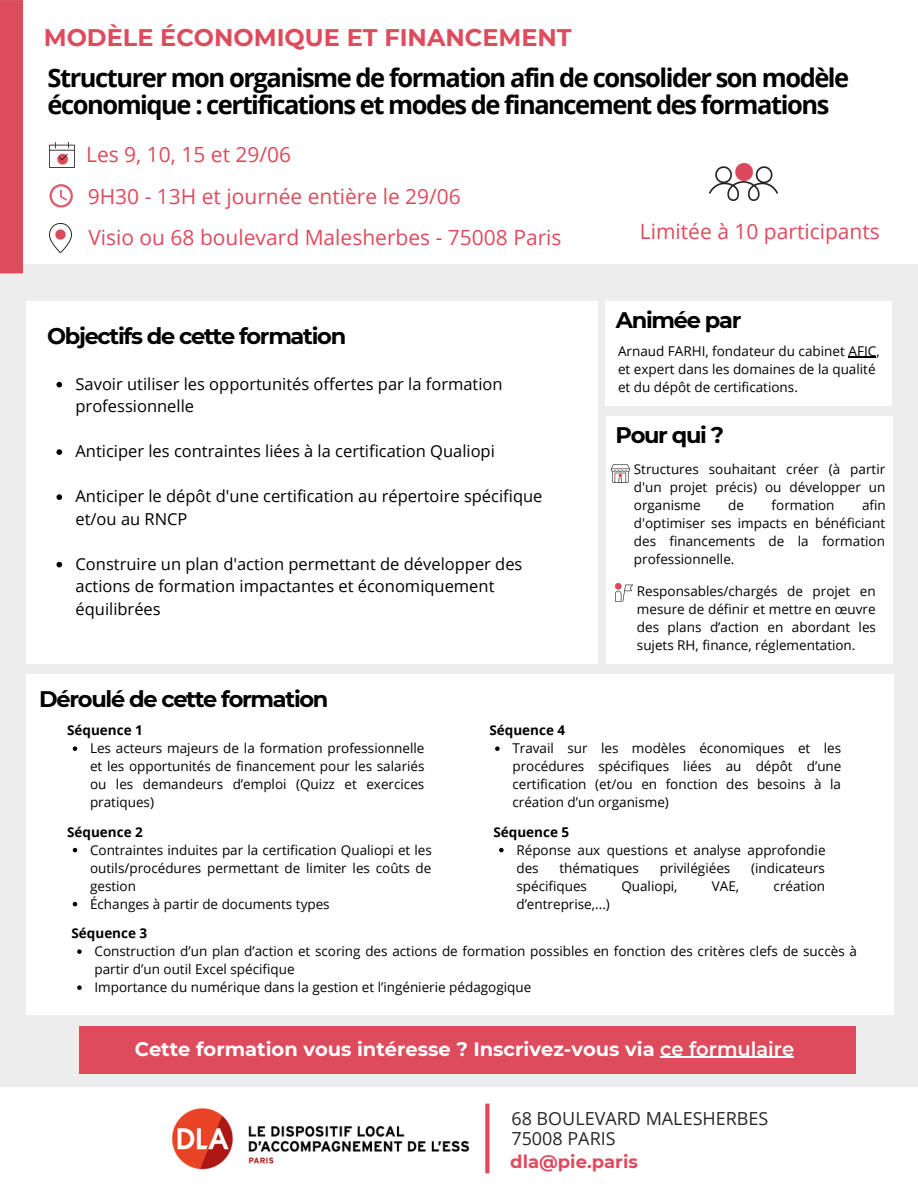
<style>
.page{position:relative;width:918px;height:1188px;background:#ededed}
.page>*{position:absolute;margin:0;border:0;box-sizing:border-box;transform-origin:0 0}
.t1{font:700 25.5px/27px "Open Sans";letter-spacing:-.055em;color:#000}
.t2{font:700 24px "Montserrat";color:#de4b5d}
.t3{font:700 22.5px "Montserrat";letter-spacing:-.055em;color:#000}
.t4{font:21px "Open Sans";color:#de4b5d}
.t5{font:700 19.5px "Montserrat";color:#fff}
.t6{font:18px "Open Sans";color:#272727}
.t7{font:700 18px "Montserrat";color:#de4b5d}
.t8{font:16.5px/22.5px "Open Sans";color:#000}
.t9{font:13.5px/18px "Open Sans";color:#000;text-align:justify}
.t10{font:700 13.5px "Open Sans";color:#000}
.s1{font-weight:600}
</style>
<div class="page">
<div style="left:26px;top:674px;width:867px;height:341px;background:#fff"></div>
<div style="left:607px;top:416px;width:286px;height:248px;background:#fff"></div>
<div style="left:11px;top:0;width:907px;height:263px;background:#fff"></div>
<div style="left:0;top:0;width:23px;height:273px;background:#de4b5d"></div>
<div style="left:0;top:1087px;width:918px;height:101px;background:#fff"></div>
<div style="left:26px;top:302px;width:571px;height:362px;background:#fff"></div>
<div style="left:606px;top:302px;width:286px;height:104px;background:#fff"></div>
<svg style="left:489px;top:1104px;width:1px;height:69px"></svg>
<img style="left:172px;top:1103px;width:317px;height:71px">
<div style="left:80px;top:1027px;width:776px;height:47px;background:#de4b5d"></div>
<hr style="left:660px;top:1057px;width:134px;height:1px;background:#fff">
<svg style="left:49px;top:184px;width:24px;height:24px"></svg>
<svg style="left:56px;top:382px;width:6px;height:5px"></svg>
<svg style="left:56px;top:449px;width:6px;height:6px"></svg>
<svg style="left:56px;top:494px;width:6px;height:6px"></svg>
<svg style="left:56px;top:562px;width:6px;height:5px"></svg>
<svg style="left:849px;top:357px;width:27px;height:1px"></svg>
<svg style="left:73px;top:746px;width:4px;height:5px"></svg>
<svg style="left:73px;top:848px;width:4px;height:4px"></svg>
<svg style="left:73px;top:902px;width:4px;height:4px"></svg>
<svg style="left:77px;top:949px;width:5px;height:5px"></svg>
<svg style="left:77px;top:985px;width:5px;height:5px"></svg>
<svg style="left:495px;top:746px;width:5px;height:5px"></svg>
<svg style="left:499px;top:848px;width:5px;height:4px"></svg>
<img style="left:710px;top:163px;width:67px;height:37px">
<img style="left:49px;top:143px;width:25px;height:24px">
<img style="left:49px;top:223px;width:23px;height:29px">
<img style="left:611px;top:464px;width:18px;height:18px">
<img style="left:615px;top:584px;width:17px;height:18px">
<p class="t2" style="left:44px;top:23px;width:529px">MODÈLE ÉCONOMIQUE ET FINANCEMENT</p>
<p class="t1" style="left:47px;top:64px;width:803px">Structurer mon organisme de formation afin de consolider son modèle économique : certifications et modes de financement des formations</p>
<p class="t4" style="left:86px;top:140px;width:207px">Les 9, 10, 15 et 29/06</p>
<p class="t4" style="left:88px;top:181px;width:375px">9H30 - 13H et journée entière le 29/06</p>
<p class="t4" style="left:88px;top:223px;width:475px">Visio ou 68 boulevard Malesherbes - 75008 Paris</p>
<p class="t4" style="left:640px;top:216px;width:241px">Limitée à 10 participants</p>
<p class="t3" style="left:47px;top:322px;width:301px">Objectifs de cette formation</p>
<p class="t8" style="left:76px;top:372px;width:429px">Savoir utiliser les opportunités offertes par la formation professionnelle</p>
<p class="t8" style="left:76px;top:440px;width:421px">Anticiper les contraintes liées à la certification Qualiopi</p>
<p class="t8" style="left:76px;top:485px;width:468px">Anticiper le dépôt d'une certification au répertoire spécifique et/ou au RNCP</p>
<p class="t8" style="left:76px;top:552px;width:448px">Construire un plan d'action permettant de développer des actions de formation impactantes et économiquement équilibrées</p>
<p class="t3" style="left:39px;top:685px;width:291px">Déroulé de cette formation</p>
<p class="t10" style="left:67px;top:721px;width:77px">Séquence 1</p>
<p class="t10" style="left:489px;top:721px;width:77px">Séquence 4</p>
<p class="t3" style="left:616px;top:307px;width:127px">Animée par</p>
<p class="t9" style="left:618px;top:341px;width:263px;text-align:left">Arnaud FARHI, fondateur du cabinet AFIC, et expert dans les domaines de la qualité et du dépôt de certifications.</p>
<p class="t3" style="left:616px;top:421px;width:110px">Pour qui ?</p>
<p class="t9" style="left:634px;top:460px;width:253px">Structures souhaitant créer (à partir d'un projet précis) ou développer un organisme</p>
<p class="t9" style="left:634px;top:496px;width:253px;text-indent:228px">afin d'optimiser ses impacts en bénéficiant des financements de la formation professionnelle.</p>
<p class="t9" style="left:637px;top:582px;width:241px">Responsables/chargés de projet en mesure de définir et mettre en œuvre des plans d’action en abordant les sujets RH, finance, réglementation.</p>
<p class="t9" style="left:728px;top:496px;width:17px">de</p>
<p class="t9" style="left:772px;top:496px;width:64px">formation</p>
<p class="t9" style="left:90px;top:739px;width:336px">Les acteurs majeurs de la formation professionnelle et les opportunités de financement pour les salariés ou les demandeurs d’emploi (Quizz et exercices pratiques)</p>
<p class="t10" style="left:67px;top:822px;width:77px">Séquence 2</p>
<p class="t9" style="left:90px;top:840px;width:343px">Contraintes induites par la certification Qualiopi et les outils/procédures permettant de limiter les coûts de gestion</p>
<p class="t9" style="left:90px;top:894px;width:241px">Échanges à partir de documents types</p>
<p class="t10" style="left:72px;top:924px;width:77px">Séquence 3</p>
<p class="t9" style="left:512px;top:739px;width:331px">Travail sur les modèles économiques et les procédures spécifiques liées au dépôt d’une certification (et/ou en fonction des besoins à la création d’un organisme)</p>
<p class="t10" style="left:493px;top:822px;width:77px">Séquence 5</p>
<p class="t9" style="left:516px;top:840px;width:311px">Réponse aux questions et analyse approfondie des</p>
<p class="t9" style="left:559px;top:858px;width:81px">thématiques</p>
<p class="t9" style="left:660px;top:858px;width:72px">privilégiées</p>
<p class="t9" style="left:751px;top:858px;width:75px">(indicateurs</p>
<p class="t9" style="left:516px;top:876px;width:72px">spécifiques</p>
<p class="t9" style="left:621px;top:876px;width:58px">Qualiopi,</p>
<p class="t9" style="left:712px;top:876px;width:29px">VAE,</p>
<p class="t9" style="left:774px;top:876px;width:53px">création</p>
<p class="t9" style="left:516px;top:894px;width:95px">d’entreprise,...)</p>
<p class="t9" style="left:95px;top:942px;width:764px">Construction d’un plan d’action et scoring des actions de formation possibles en fonction des critères clefs de succès à partir d’un outil Excel spécifique</p>
<p class="t9" style="left:95px;top:978px;width:438px">Importance du numérique dans la gestion et l’ingénierie pédagogique</p>
<p class="t5" style="left:135px;top:1037px;width:661px">Cette formation vous intéresse ? Inscrivez-vous via <span class="s1">ce formulaire</span></p>
<p class="t6" style="left:511px;top:1106px;width:259px">68 BOULEVARD MALESHERBES</p>
<p class="t6" style="left:511px;top:1126px;width:106px">75008 PARIS</p>
<p class="t7" style="left:510px;top:1151px;width:129px">dla@pie.paris</p>
</div>
